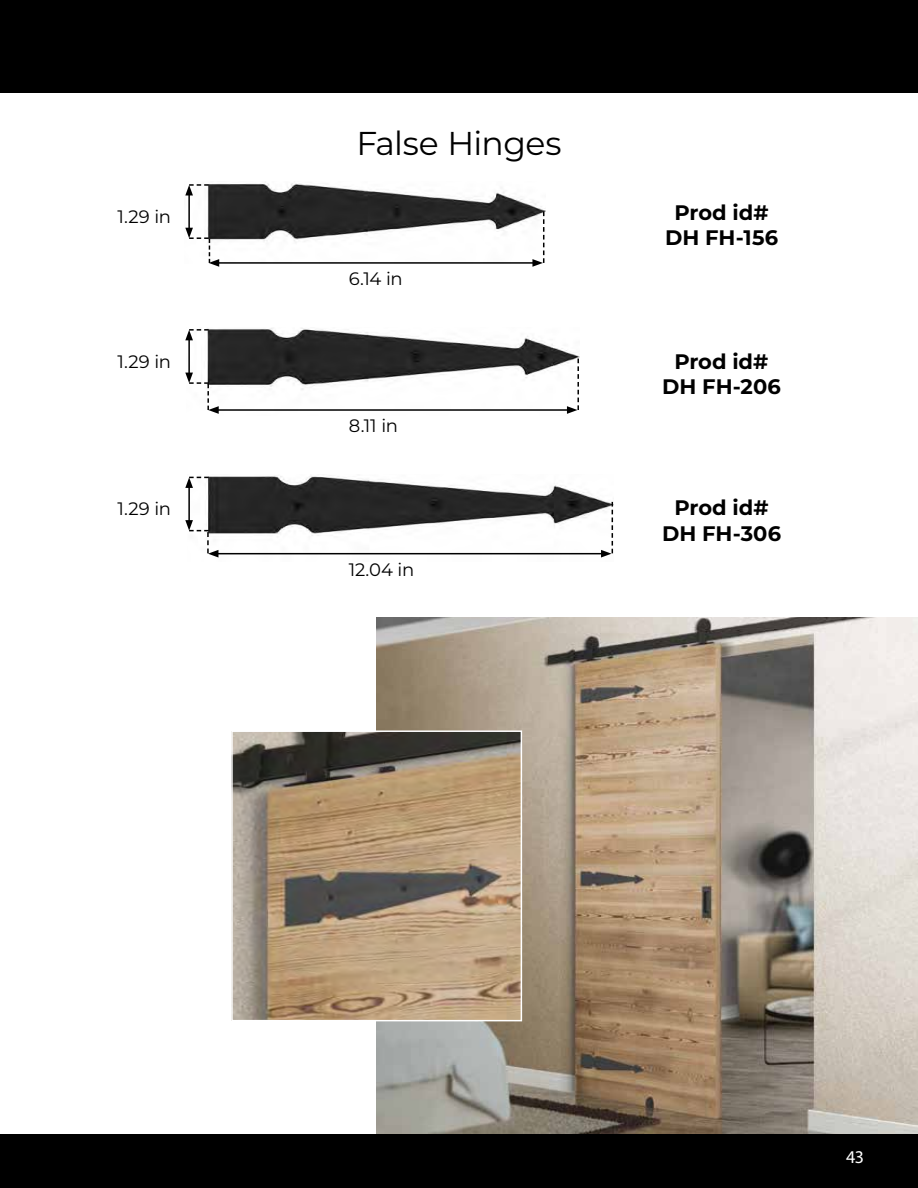
<style>
.page{position:relative;width:918px;height:1188px;background:#fff}
.page>*{position:absolute;margin:0;border:0;box-sizing:border-box;transform-origin:0 0}
.t1{font:33px "Montserrat";letter-spacing:-.015em;color:#000}
.t2{font:700 21px/25.2px "Montserrat";color:#000;text-align:center}
.t3{font:18px "Montserrat";letter-spacing:-.025em;color:#000}
.t4{font:18px "Myriad Pro";color:#fff}
</style>
<div class="page">
<img style="left:377px;top:618px;width:541px;height:516px">
<img style="left:234px;top:733px;width:285px;height:285px">
<div style="left:231px;top:730px;width:291px;height:291px;border:2px solid #fff"></div>
<img style="left:189px;top:476px;width:424px;height:82px">
<img style="left:187px;top:328px;width:392px;height:85px">
<img style="left:185px;top:183px;width:361px;height:80px">
<div style="left:0;top:0;width:918px;height:93px;background:#000"></div>
<div style="left:0;top:1134px;width:918px;height:54px;background:#000"></div>
<hr style="left:216px;top:553px;width:387px;height:1px;background:#000">
<svg style="left:601px;top:502px;width:12px;height:56px"></svg>
<hr style="left:188px;top:486px;width:2px;height:36px;background:#000">
<svg style="left:185px;top:520px;width:33px;height:38px"></svg>
<svg style="left:185px;top:477px;width:24px;height:11px"></svg>
<hr style="left:216px;top:409px;width:353px;height:2px;background:#000">
<svg style="left:567px;top:359px;width:12px;height:55px"></svg>
<hr style="left:188px;top:338px;width:2px;height:37px;background:#000">
<svg style="left:185px;top:373px;width:34px;height:41px"></svg>
<svg style="left:185px;top:329px;width:24px;height:11px"></svg>
<hr style="left:217px;top:262px;width:318px;height:2px;background:#000">
<svg style="left:532px;top:211px;width:12px;height:56px"></svg>
<hr style="left:188px;top:193px;width:2px;height:37px;background:#000">
<svg style="left:185px;top:228px;width:34px;height:39px"></svg>
<svg style="left:185px;top:184px;width:24px;height:11px"></svg>
<h1 class="t1" style="left:356px;top:120px;width:207px">False Hinges</h1>
<p class="t3" style="left:118px;top:204px;width:55px">1.29 in</p>
<p class="t2" style="left:665px;top:199px;width:115px">Prod id#<br>DH FH-156</p>
<p class="t3" style="left:349px;top:266px;width:55px">6.14 in</p>
<p class="t3" style="left:118px;top:349px;width:55px">1.29 in</p>
<p class="t2" style="left:662px;top:348px;width:120px">Prod id#<br>DH FH-206</p>
<p class="t3" style="left:349px;top:413px;width:51px">8.11 in</p>
<p class="t3" style="left:118px;top:497px;width:55px">1.29 in</p>
<p class="t2" style="left:662px;top:494px;width:121px">Prod id#<br>DH FH-306</p>
<p class="t3" style="left:349px;top:557px;width:67px">12.04 in</p>
<p class="t4" style="left:846px;top:1145px;width:19px">43</p>
</div>
